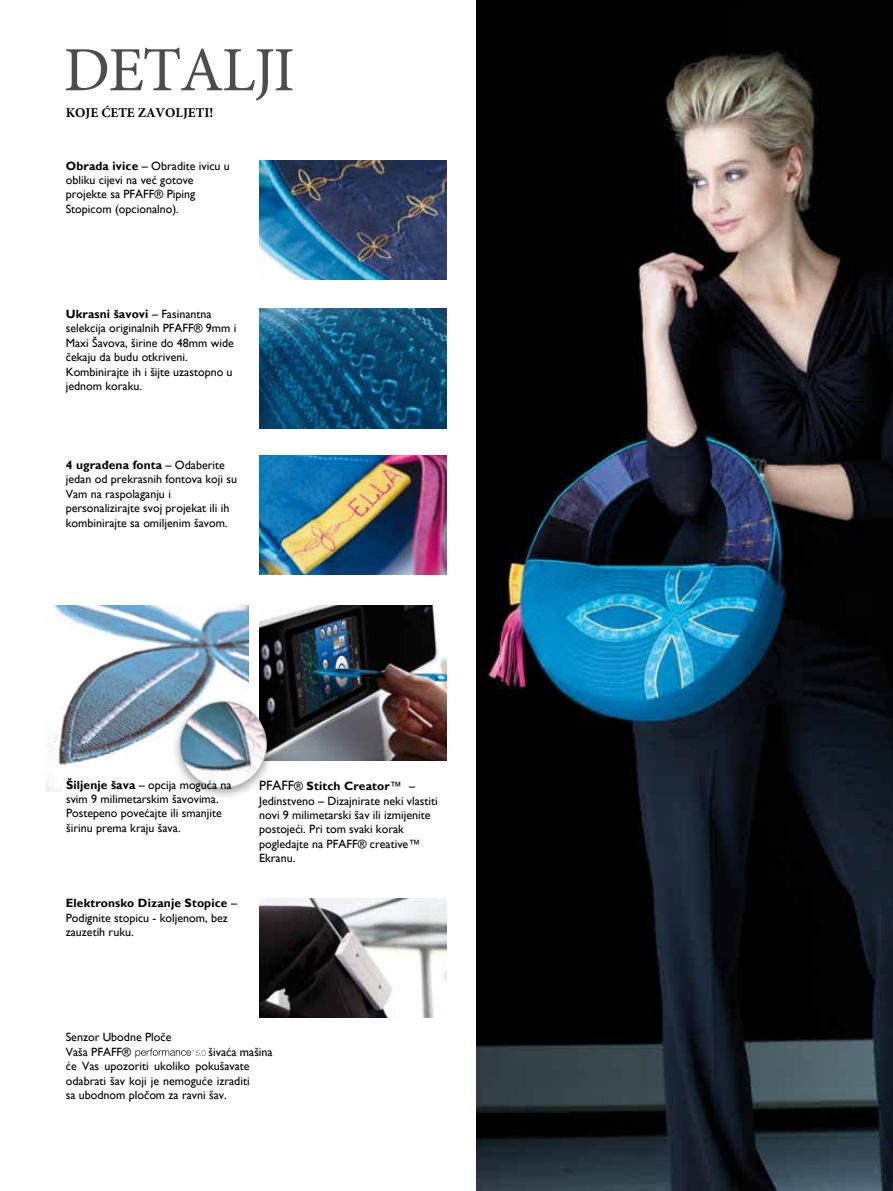
<style>
.page{position:relative;width:893px;height:1191px;background:#fff}
.page>*{position:absolute;margin:0;border:0;box-sizing:border-box;transform-origin:0 0}
.t1{font:63px "Minion Pro";color:#4d4d4d}
.t2{font:700 13.5px "Minion Pro";color:#000}
.t3{font:12px/14.4px "Gill Sans";color:#000}
.s1{font-weight:700}
.s2{font-size:11.25px}
.s3{font-size:13.5px}
</style>
<div class="page">
<img style="left:476px;top:0;width:417px;height:1191px">
<img style="left:259px;top:309px;width:187px;height:119px">
<img style="left:259px;top:161px;width:187px;height:119px">
<img style="left:259px;top:456px;width:187px;height:119px">
<img style="left:259px;top:605px;width:187px;height:155px">
<img style="left:47px;top:605px;width:202px;height:186px">
<div style="left:172px;top:697px;width:103px;height:103px;background:#000;opacity:.33"></div>
<img style="left:180px;top:701px;width:86px;height:87px">
<img style="left:259px;top:898px;width:187px;height:119px">
<svg style="left:135px;top:1048px;width:71px;height:9px"></svg>
<h1 class="t1" style="left:64px;top:28px;width:77px">ils</h1>
<p class="t2" style="left:66px;top:103px;width:149px">KOJE ĆETE ZAVOLJETI!</p>
<p class="t3" style="left:66px;top:159px;width:166px"><span class="s1">Obrada ivice</span> – Obradite ivicu u obliku cijevi na već gotove projekte sa PFAFF® Piping<br>Stopicom (opcionalno)<span class="s2">.</span></p>
<p class="t3" style="left:66px;top:307px;width:172px"><span class="s1">Ukrasni šavovi</span> – Fasinantna selekcija originalnih PFAFF® 9mm i<br>Maxi Šavova, širine do 48mm wide čekaju da budu otkriveni.<br>Kombinirajte ih i šijte uzastopno u jednom koraku.</p>
<p class="t3" style="left:66px;top:458px;width:173px"><span class="s1">4 ugrađena fonta</span> – Odaberite jedan od prekrasnih fontova koji su<br>Vam na raspolaganju i personalizirajte svoj projekat ili ih kombinirajte sa omiljenim šavom.</p>
<p class="t3" style="left:66px;top:777px;width:167px"><span class="s1">Šiljenje šava</span> – opcija moguća na svim 9 milimetarskim šavovima.<br>Postepeno povećajte ili smanjite širinu prema kraju šava.</p>
<p class="t3" style="left:66px;top:896px;width:173px"><span class="s1">Elektronsko Dizanje Stopice</span> –<br>Podignite stopicu - koljenom, bez zauzetih ruku.</p>
<p class="t3" style="left:259px;top:779px;width:180px"><span class="s3">PFAFF</span>® <span class="s1">Stitch Creator</span>™ –<br>Jedinstveno – Dizajnirate neki vlastiti novi 9 milimetarski šav ili izmijenite postojeći. Pri tom svaki korak pogledajte na PFAFF® creative™<br>Ekranu.</p>
<p class="t3" style="left:66px;top:1030px;width:107px">Senzor Ubodne Ploče<br>Vaša PFAFF®</p>
<p class="t3" style="left:66px;top:1044px;width:208px;text-indent:143px">šivaća mašina će Vas upozoriti ukoliko pokušavate odabrati šav koji je nemoguće izraditi<br>sa ubodnom pločom za ravni šav.</p>
</div>
